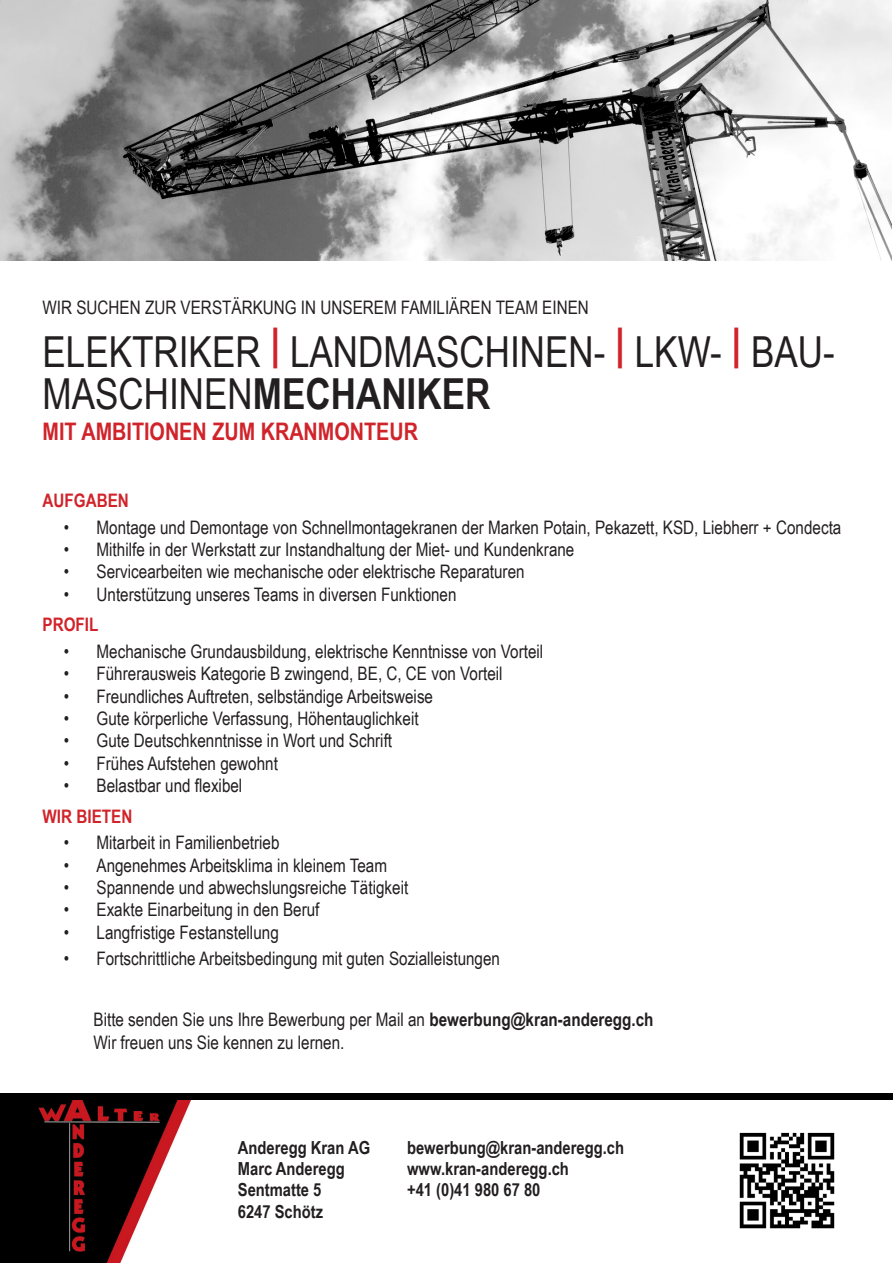
<style>
.page{position:relative;width:893px;height:1263px;background:#fff}
.page>*{position:absolute;margin:0;border:0;box-sizing:border-box;transform-origin:0 0}
.t1{font:42.75px/42.3px "Arial Narrow";color:#231f20}
.t2{font:700 24.15px "Arial Narrow";color:#d1232a}
.t3{font:18.6px "Arial Narrow";color:#231f20}
.t4{font:700 18.6px "Arial Narrow";color:#d1232a}
.t5{font:700 18px "Arial Narrow";color:#231f20}
.s1{font-weight:700}
</style>
<div class="page">
<img style="left:0;top:0;width:892px;height:261px">
<div style="left:0;top:1094px;width:893px;height:169px;background:#000"></div>
<div style="left:191px;top:1100px;width:702px;height:163px;background:#fff"></div>
<img style="left:38px;top:1100px;width:153px;height:163px">
<img style="left:739px;top:1132px;width:96px;height:97px">
<p class="t3" style="left:43px;top:293px;width:548px">WIR SUCHEN ZUR VERSTÄRKUNG IN UNSEREM FAMILIÄREN TEAM EINEN</p>
<p class="t1" style="left:43px;top:329px;width:794px">ELEKTRIKER <sup>|</sup> LANDMASCHINEN- <sup>|</sup> LKW- <sup>|</sup> BAU-<br>MASCHINEN<span class="s1">MECHANIKER</span></p>
<p class="t2" style="left:43px;top:413px;width:377px">MIT AMBITIONEN ZUM KRANMONTEUR</p>
<p class="t4" style="left:43px;top:486px;width:88px">AUFGABEN</p>
<p class="t3" style="left:64px;top:513px;width:779px">• Montage und Demontage von Schnellmontagekranen der Marken Potain, Pekazett, KSD, Liebherr + Condecta</p>
<p class="t3" style="left:64px;top:536px;width:512px">• Mithilfe in der Werkstatt zur Instandhaltung der Miet- und Kundenkrane</p>
<p class="t3" style="left:64px;top:558px;width:462px">• Servicearbeiten wie mechanische oder elektrische Reparaturen</p>
<p class="t3" style="left:64px;top:580px;width:394px">• Unterstützung unseres Teams in diversen Funktionen</p>
<p class="t4" style="left:43px;top:611px;width:57px">PROFIL</p>
<p class="t3" style="left:64px;top:638px;width:481px">• Mechanische Grundausbildung, elektrische Kenntnisse von Vorteil</p>
<p class="t3" style="left:64px;top:660px;width:440px">• Führerausweis Kategorie B zwingend, BE, C, CE von Vorteil</p>
<p class="t3" style="left:64px;top:682px;width:371px">• Freundliches Auftreten, selbständige Arbeitsweise</p>
<p class="t3" style="left:64px;top:705px;width:356px">• Gute körperliche Verfassung, Höhentauglichkeit</p>
<p class="t3" style="left:64px;top:727px;width:330px">• Gute Deutschkenntnisse in Wort und Schrift</p>
<p class="t3" style="left:64px;top:749px;width:216px">• Frühes Aufstehen gewohnt</p>
<p class="t3" style="left:64px;top:772px;width:180px">• Belastbar und flexibel</p>
<p class="t4" style="left:43px;top:802px;width:91px">WIR BIETEN</p>
<p class="t3" style="left:64px;top:829px;width:217px">• Mitarbeit in Familienbetrieb</p>
<p class="t3" style="left:64px;top:851px;width:325px">• Angenehmes Arbeitsklima in kleinem Team</p>
<p class="t3" style="left:64px;top:874px;width:346px">• Spannende und abwechslungsreiche Tätigkeit</p>
<p class="t3" style="left:64px;top:896px;width:257px">• Exakte Einarbeitung in den Beruf</p>
<p class="t3" style="left:64px;top:918px;width:217px">• Langfristige Festanstellung</p>
<p class="t3" style="left:64px;top:945px;width:438px">• Fortschrittliche Arbeitsbedingung mit guten Sozialleistungen</p>
<p class="t3" style="left:94px;top:1006px;width:562px">Bitte senden Sie uns Ihre Bewerbung per Mail an <span class="s1">bewerbung@kran-anderegg.ch</span></p>
<p class="t3" style="left:94px;top:1028px;width:252px">Wir freuen uns Sie kennen zu lernen.</p>
<p class="t5" style="left:238px;top:1134px;width:134px">Anderegg Kran AG</p>
<p class="t5" style="left:407px;top:1134px;width:218px">bewerbung@kran-anderegg.ch</p>
<p class="t5" style="left:238px;top:1155px;width:108px">Marc Anderegg</p>
<p class="t5" style="left:407px;top:1155px;width:163px">www.kran-anderegg.ch</p>
<p class="t5" style="left:238px;top:1176px;width:85px">Sentmatte 5</p>
<p class="t5" style="left:407px;top:1176px;width:135px">+41 (0)41 980 67 80</p>
<p class="t5" style="left:238px;top:1198px;width:87px">6247 Schötz</p>
</div>
